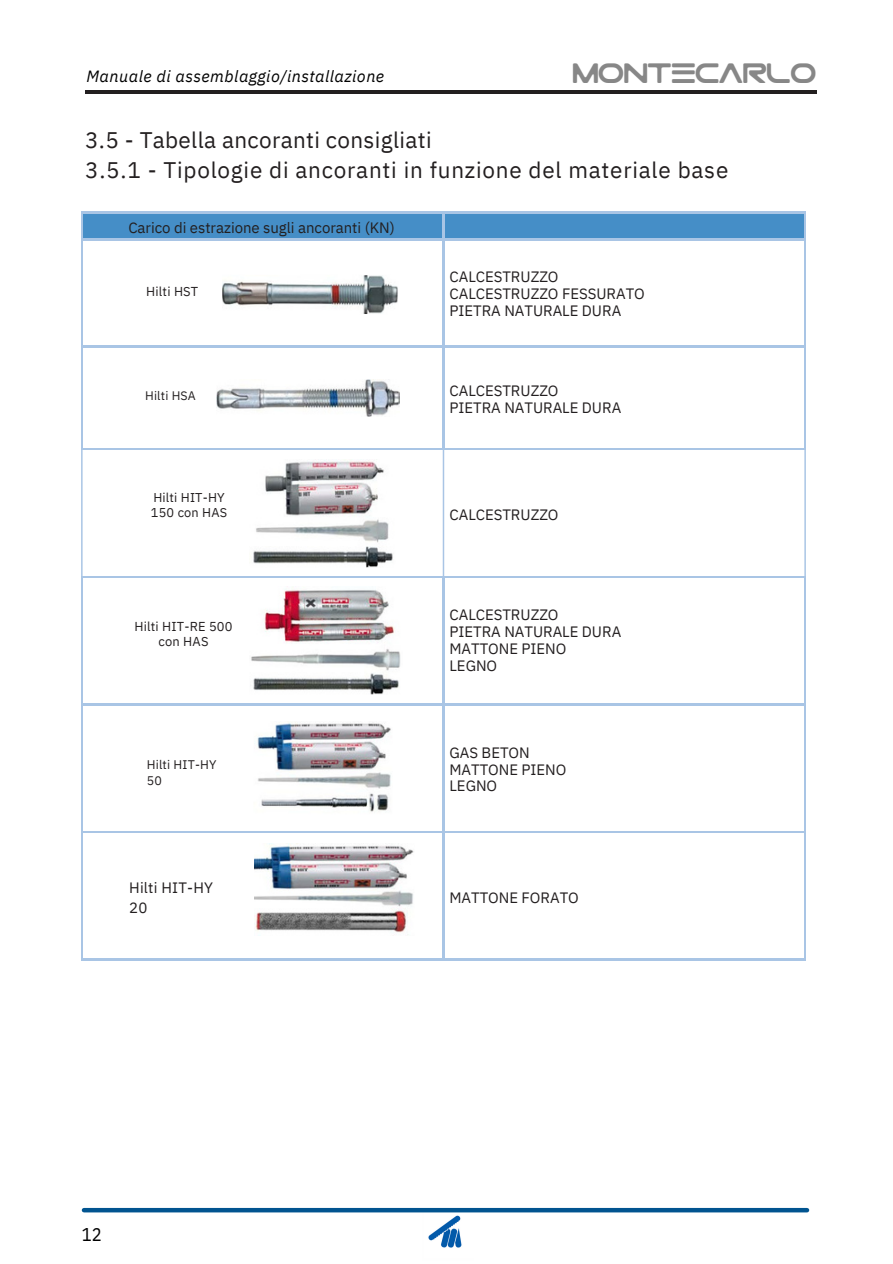
<style>
.page{position:relative;width:893px;height:1264px;background:#fff}
.page>*{position:absolute;margin:0;border:0;box-sizing:border-box;transform-origin:0 0}
.t1{font:27.9px "Gtek Technology";letter-spacing:-.01em;color:#878787}
.t2{font:22.5px "IBM Plex Sans";letter-spacing:.035em;color:#231f20}
.t3{font:22.5px "IBM Plex Sans";letter-spacing:.015em;color:#231f20}
.t4{font:18.45px "IBM Plex Sans Cond";color:#000}
.t5{font:italic 16.2px "IBM Plex Sans";letter-spacing:.03em;color:#000}
.t6{font:15px/16.8px "IBM Plex Sans";letter-spacing:-.005em;color:#231f20}
.t7{font:15px/20.2px "IBM Plex Sans";letter-spacing:.015em;color:#231f20}
.t8{font:12.9px/15px "IBM Plex Sans";letter-spacing:.015em;color:#231f20;text-align:center}
.t9{font:12.75px/14.9px "IBM Plex Sans";letter-spacing:.015em;color:#231f20}
.t10{font:12.45px/16.6px "IBM Plex Sans";letter-spacing:.015em;color:#231f20}
.t11{font:12.3px "IBM Plex Sans";letter-spacing:.015em;color:#231f20}
.s1{color:#fff}
</style>
<div class="page">
<hr style="left:85px;top:90px;width:731px;height:3px;background:#231f20">
<hr style="left:81px;top:239px;width:2px;height:106px;background:#a9c5e5">
<hr style="left:442px;top:240px;width:2px;height:105px;background:#a9c5e5">
<hr style="left:804px;top:240px;width:1px;height:105px;background:#a9c5e5">
<hr style="left:81px;top:345px;width:362px;height:2px;background:#a9c5e5">
<hr style="left:81px;top:347px;width:2px;height:101px;background:#a9c5e5">
<hr style="left:443px;top:345px;width:362px;height:2px;background:#a9c5e5">
<hr style="left:442px;top:347px;width:2px;height:101px;background:#a9c5e5">
<hr style="left:804px;top:347px;width:1px;height:101px;background:#a9c5e5">
<hr style="left:81px;top:448px;width:362px;height:2px;background:#a9c5e5">
<hr style="left:81px;top:450px;width:2px;height:126px;background:#a9c5e5">
<hr style="left:443px;top:448px;width:362px;height:2px;background:#a9c5e5">
<hr style="left:442px;top:450px;width:2px;height:126px;background:#a9c5e5">
<hr style="left:804px;top:450px;width:1px;height:126px;background:#a9c5e5">
<hr style="left:81px;top:576px;width:362px;height:1px;background:#a9c5e5">
<hr style="left:81px;top:577px;width:2px;height:126px;background:#a9c5e5">
<hr style="left:443px;top:576px;width:362px;height:1px;background:#a9c5e5">
<hr style="left:442px;top:577px;width:2px;height:126px;background:#a9c5e5">
<hr style="left:804px;top:577px;width:1px;height:126px;background:#a9c5e5">
<hr style="left:81px;top:703px;width:362px;height:2px;background:#a9c5e5">
<hr style="left:81px;top:705px;width:2px;height:126px;background:#a9c5e5">
<hr style="left:443px;top:703px;width:362px;height:2px;background:#a9c5e5">
<hr style="left:442px;top:705px;width:2px;height:126px;background:#a9c5e5">
<hr style="left:804px;top:705px;width:1px;height:126px;background:#a9c5e5">
<hr style="left:81px;top:831px;width:362px;height:1px;background:#a9c5e5">
<hr style="left:81px;top:832px;width:2px;height:126px;background:#a9c5e5">
<hr style="left:443px;top:831px;width:362px;height:1px;background:#a9c5e5">
<hr style="left:442px;top:832px;width:2px;height:126px;background:#a9c5e5">
<hr style="left:804px;top:832px;width:1px;height:126px;background:#a9c5e5">
<hr style="left:81px;top:958px;width:362px;height:2px;background:#a9c5e5">
<hr style="left:443px;top:958px;width:362px;height:2px;background:#a9c5e5">
<hr style="left:81px;top:211px;width:362px;height:2px;background:#a9c5e5">
<hr style="left:443px;top:211px;width:362px;height:2px;background:#a9c5e5">
<div style="left:83px;top:213px;width:722px;height:25px;background:#458ec7"></div>
<hr style="left:83px;top:238px;width:360px;height:2px;background:#a9c5e5">
<hr style="left:443px;top:238px;width:362px;height:2px;background:#a9c5e5">
<hr style="left:81px;top:213px;width:2px;height:26px;background:#a9c5e5">
<img style="left:222px;top:275px;width:176px;height:39px">
<img style="left:217px;top:379px;width:182px;height:37px">
<img style="left:253px;top:460px;width:140px;height:107px">
<img style="left:251px;top:586px;width:150px;height:108px">
<img style="left:257px;top:722px;width:134px;height:90px">
<img style="left:254px;top:843px;width:160px;height:90px">
<img style="left:419px;top:1212px;width:54px;height:36px">
<div style="left:84px;top:1207px;width:723px;height:5px;background:#015490"></div>
<h3 class="t5" style="left:86px;top:65px;width:299px">Manuale di assemblaggio/installazione</h3>
<p class="t1" style="left:573px;top:63px;width:245px">MONTECARLO</p>
<p class="t3" style="left:85px;top:125px;width:348px">3.5 - Tabella ancoranti consigliati</p>
<p class="t2" style="left:85px;top:155px;width:644px">3.5.1 - Tipologie di ancoranti in funzione del materiale base</p>
<p class="t6" style="left:128px;top:219px;width:268px">Carico di estrazione sugli ancoranti (KN)</p>
<h3 class="t8" style="left:146px;top:284px;width:54px">Hilti HST</h3>
<p class="t11" style="left:145px;top:388px;width:52px">Hilti HSA</p>
<p class="t9" style="left:151px;top:489px;width:78px">Hilti HIT-HY<br>150 con HAS</p>
<h3 class="t8" style="left:134px;top:619px;width:100px">Hilti HIT-RE 500 con HAS</h3>
<h4 class="t10" style="left:147px;top:755px;width:71px">Hilti HIT-HY<br>50</h4>
<h3 class="t7" style="left:129px;top:876px;width:85px">Hilti HIT-HY<br>20</h3>
<p class="t4" style="left:82px;top:1222px;width:22px">12</p>
<h3 class="t6" style="left:449px;top:268px;width:197px">CALCESTRUZZO<br>CALCESTRUZZO FESSURATO<br>PIETRA NATURALE DURA <span class="s1">2</span></h3>
<p class="t6" style="left:449px;top:382px;width:173px">CALCESTRUZZO<br>PIETRA NATURALE DURA</p>
<h3 class="t6" style="left:449px;top:506px;width:111px">CALCESTRUZZO</h3>
<p class="t6" style="left:449px;top:606px;width:173px">CALCESTRUZZO<br>PIETRA NATURALE DURA<br>MATTONE PIENO<br>LEGNO</p>
<p class="t6" style="left:449px;top:743px;width:118px">GAS BETON<br>MATTONE PIENO<br>LEGNO</p>
<p class="t6" style="left:449px;top:889px;width:131px">MATTONE FORATO</p>
</div>
